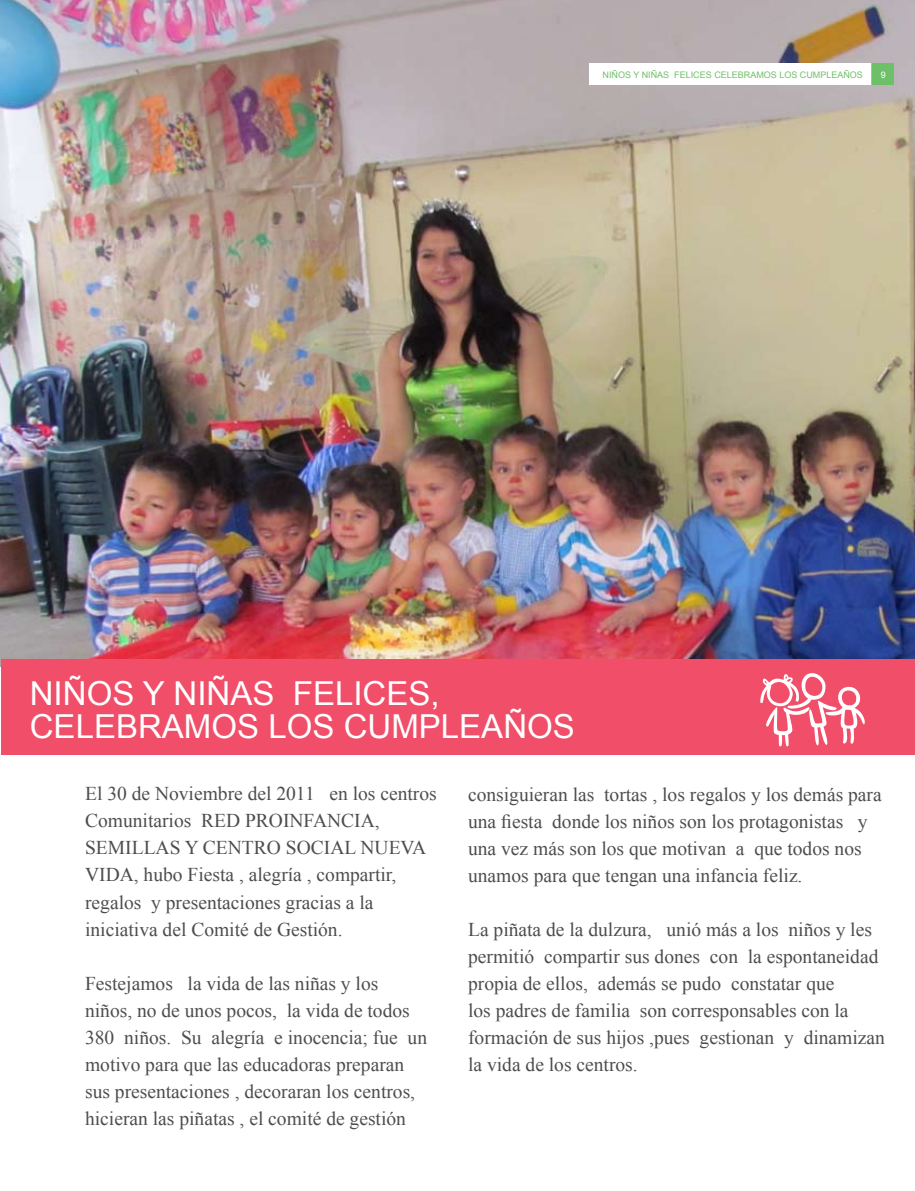
<style>
.page{position:relative;width:915px;height:1191px;background:#fff}
.page>*{position:absolute;margin:0;border:0;box-sizing:border-box;transform-origin:0 0}
.t1{font:33px/33px "Arial";color:#fff}
.t2{font:19.5px/27px "Times New Roman";color:#4d4d4f}
.t3{font:9px "Arial";color:#6dc067}
.t4{font:9px "Arial";color:#fff}
</style>
<div class="page">
<img style="left:1px;top:0;width:913px;height:666px">
<div style="left:1px;top:659px;width:912px;height:96px;background:#f04e69"></div>
<div style="left:872px;top:64px;width:21px;height:21px;background:#6dc067"></div>
<div style="left:589px;top:64px;width:281px;height:21px;background:#fff"></div>
<svg style="left:760px;top:673px;width:105px;height:74px"></svg>
<p class="t3" style="left:602px;top:69px;width:262px">NIÑOS Y NIÑAS FELICES CELEBRAMOS LOS CUMPLEAÑOS</p>
<p class="t4" style="left:880px;top:69px;width:7px">9</p>
<h1 class="t1" style="left:30px;top:676px;width:546px">NIÑOS Y NIÑAS FELICES,<br>CELEBRAMOS LOS CUMPLEAÑOS</h1>
<p class="t2" style="left:85px;top:780px;width:353px">El 30 de Noviembre del 2011 en los centros Comunitarios RED PROINFANCIA, SEMILLAS Y CENTRO SOCIAL NUEVA VIDA, hubo Fiesta , alegría , compartir, regalos y presentaciones gracias a la iniciativa del Comité de Gestión.</p>
<p class="t2" style="left:85px;top:969px;width:343px">Festejamos la vida de las niñas y los niños, no de unos pocos, la vida de todos 380 niños. Su alegría e inocencia; fue un motivo para que las educadoras preparan sus presentaciones , decoraran los centros, hicieran las piñatas , el comité de gestión</p>
<p class="t2" style="left:468px;top:780px;width:415px">consiguieran las tortas , los regalos y los demás para una fiesta donde los niños son los protagonistas y una vez más son los que motivan a que todos nos unamos para que tengan una infancia feliz.</p>
<p class="t2" style="left:468px;top:915px;width:418px">La piñata de la dulzura, unió más a los niños y les permitió compartir sus dones con la espontaneidad propia de ellos, además se pudo constatar que<br>los padres de familia son corresponsables con la formación de sus hijos ,pues gestionan y dinamizan la vida de los centros.</p>
</div>
